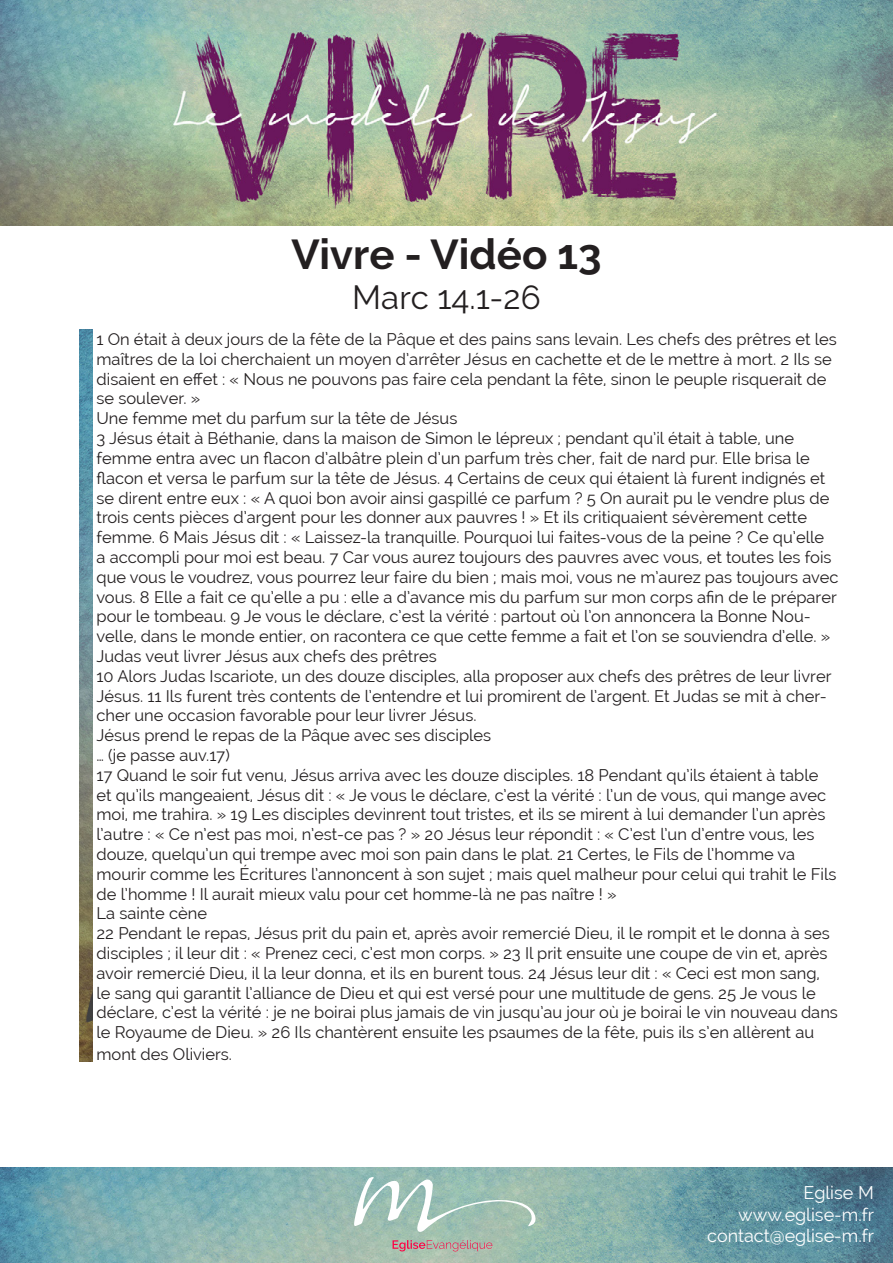
<style>
.page{position:relative;width:893px;height:1263px;background:#fff}
.page>*{position:absolute;margin:0;border:0;box-sizing:border-box;transform-origin:0 0}
.t1{font:700 42px "Raleway";color:#231f20}
.t2{font:33px "Raleway";color:#231f20}
.t3{font:18px "Raleway";color:#fff}
.t4{font:16.5px/19.8px "Raleway";color:#231f20}
</style>
<div class="page">
<img style="left:0;top:1167px;width:893px;height:96px">
<img style="left:0;top:0;width:893px;height:225px">
<img style="left:80px;top:330px;width:12px;height:731px">
<svg style="left:354px;top:1177px;width:185px;height:56px;background:#a8c6bb"></svg>
<svg style="left:393px;top:1240px;width:99px;height:11px"></svg>
<p class="t1" style="left:291px;top:230px;width:312px">Vivre - Vidéo 13</p>
<p class="t2" style="left:352px;top:278px;width:190px">Marc 14.1-26</p>
<p class="t4" style="left:97px;top:329px;width:742px">1 On était à deux jours de la fête de la Pâque et des pains sans levain. Les chefs des prêtres et les maîtres de la loi cherchaient un moyen d’arrêter Jésus en cachette et de le mettre à mort. 2 Ils se disaient en effet : « Nous ne pouvons pas faire cela pendant la fête, sinon le peuple risquerait de se soulever. »</p>
<p class="t4" style="left:97px;top:408px;width:362px">Une femme met du parfum sur la tête de Jésus</p>
<p class="t4" style="left:97px;top:428px;width:744px">3 Jésus était à Béthanie, dans la maison de Simon le lépreux ; pendant qu’il était à table, une femme entra avec un flacon d’albâtre plein d’un parfum très cher, fait de nard pur. Elle brisa le flacon et versa le parfum sur la tête de Jésus. 4 Certains de ceux qui étaient là furent indignés et se dirent entre eux : « A quoi bon avoir ainsi gaspillé ce parfum ? 5 On aurait pu le vendre plus de trois cents pièces d’argent pour les donner aux pauvres ! » Et ils critiquaient sévèrement cette femme. 6 Mais Jésus dit : « Laissez-la tranquille. Pourquoi lui faites-vous de la peine ? Ce qu’elle<br>a accompli pour moi est beau. 7 Car vous aurez toujours des pauvres avec vous, et toutes les fois que vous le voudrez, vous pourrez leur faire du bien ; mais moi, vous ne m’aurez pas toujours avec vous. 8 Elle a fait ce qu’elle a pu : elle a d’avance mis du parfum sur mon corps afin de le préparer pour le tombeau. 9 Je vous le déclare, c’est la vérité : partout où l’on annoncera la Bonne Nou&shy;velle, dans le monde entier, on racontera ce que cette femme a fait et l’on se souviendra d’elle. »</p>
<p class="t4" style="left:97px;top:646px;width:342px">Judas veut livrer Jésus aux chefs des prêtres</p>
<p class="t4" style="left:97px;top:666px;width:736px">10 Alors Judas Iscariote, un des douze disciples, alla proposer aux chefs des prêtres de leur livrer<br>Jésus. 11 Ils furent très contents de l’entendre et lui promirent de l’argent. Et Judas se mit à cher&shy;cher une occasion favorable pour leur livrer Jésus.</p>
<p class="t4" style="left:97px;top:725px;width:396px">Jésus prend le repas de la Pâque avec ses disciples</p>
<p class="t4" style="left:97px;top:745px;width:135px">… (je passe auv.17)</p>
<p class="t4" style="left:97px;top:765px;width:741px">17 Quand le soir fut venu, Jésus arriva avec les douze disciples. 18 Pendant qu’ils étaient à table et qu’ils mangeaient, Jésus dit : « Je vous le déclare, c’est la vérité : l’un de vous, qui mange avec moi, me trahira. » 19 Les disciples devinrent tout tristes, et ils se mirent à lui demander l’un après l’autre : « Ce n’est pas moi, n’est-ce pas ? » 20 Jésus leur répondit : « C’est l’un d’entre vous, les douze, quelqu’un qui trempe avec moi son pain dans le plat. 21 Certes, le Fils de l’homme va mourir comme les Écritures l’annoncent à son sujet ; mais quel malheur pour celui qui trahit le Fils de l’homme ! Il aurait mieux valu pour cet homme-là ne pas naître ! »</p>
<p class="t4" style="left:97px;top:903px;width:112px">La sainte cène</p>
<p class="t4" style="left:97px;top:923px;width:743px">22 Pendant le repas, Jésus prit du pain et, après avoir remercié Dieu, il le rompit et le donna à ses disciples ; il leur dit : « Prenez ceci, c’est mon corps. » 23 Il prit ensuite une coupe de vin et, après avoir remercié Dieu, il la leur donna, et ils en burent tous. 24 Jésus leur dit : « Ceci est mon sang, le sang qui garantit l’alliance de Dieu et qui est versé pour une multitude de gens. 25 Je vous le déclare, c’est la vérité : je ne boirai plus jamais de vin jusqu’au jour où je boirai le vin nouveau dans le Royaume de Dieu. » 26 Ils chantèrent ensuite les psaumes de la fête, puis ils s’en allèrent au</p>
<p class="t4" style="left:97px;top:1044px;width:137px">mont des Oliviers.</p>
<p class="t3" style="left:803px;top:1182px;width:72px">Eglise M</p>
<p class="t3" style="left:738px;top:1204px;width:138px">www.eglise-m.fr</p>
<p class="t3" style="left:707px;top:1225px;width:169px">contact@eglise-m.fr</p>
</div>
